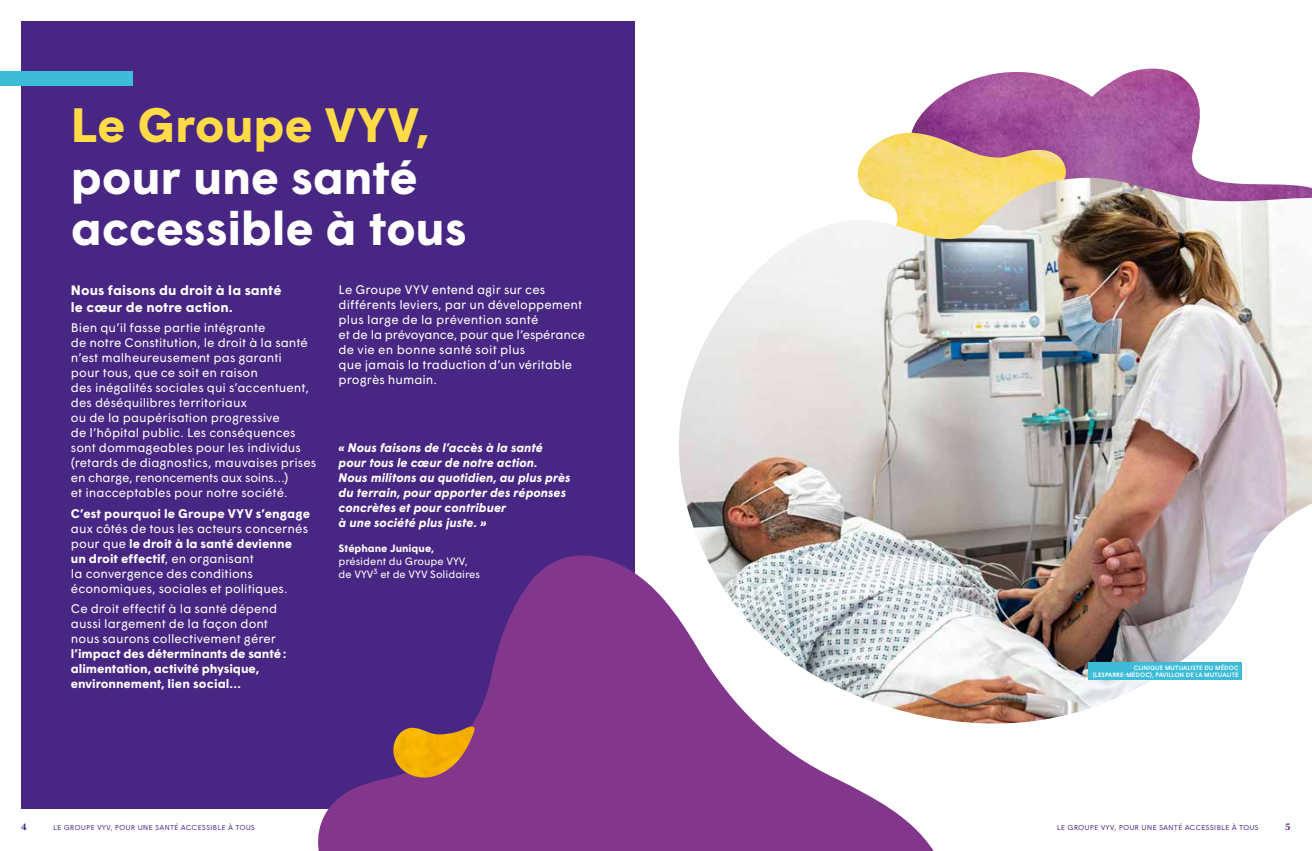
<style>
.page{position:relative;width:1312px;height:851px;background:#fff}
.page>*{position:absolute;margin:0;border:0;box-sizing:border-box;transform-origin:0 0}
.t1{font:700 48.12px/51.2px "Wigrum";letter-spacing:-.005em;color:#fff}
.t2{font:700 48.12px "Wigrum";letter-spacing:-.005em;color:#ffdb47}
.t3{font:700 13.75px/16.5px "Wigrum";letter-spacing:.005em;color:#fff}
.t4{font:12.5px/15px "Wigrum";letter-spacing:.005em;color:#fff}
.t5{font:italic 700 12.5px/15px "Wigrum";letter-spacing:.005em;color:#fff}
.t6{font:700 12.5px/15px "Wigrum";letter-spacing:-.005em;color:#fff}
.t7{font:10.62px/12.8px "Wigrum";color:#fff}
.t8{font:700 10.62px "Wigrum";color:#fff}
.t9{font:700 10px "Aria Text G1";color:#482683}
.t10{font:300 8.75px "Wigrum";color:#482683}
.t11{font:500 6.25px/7.5px "Wigrum";letter-spacing:.01em;color:#fff;text-align:right}
.s1{font-weight:700}
</style>
<div class="page">
<img style="left:906px;top:68px;width:301px;height:110px">
<img style="left:857px;top:133px;width:211px;height:45px">
<div style="left:21px;top:21px;width:613px;height:787px;background:#482683"></div>
<svg style="left:305px;top:539px;width:628px;height:311px;fill:#82368c"></svg>
<img style="left:391px;top:726px;width:85px;height:52px">
<img style="left:650px;top:178px;width:661px;height:552px">
<div style="left:0;top:71px;width:132px;height:15px;background:#3cbcd7"></div>
<div style="left:1087px;top:662px;width:154px;height:18px;background:#3cbcd7"></div>
<h1 class="t2" style="left:71px;top:89px;width:360px">Le Groupe VYV,</h1>
<h1 class="t1" style="left:71px;top:148px;width:397px">pour une santé accessible à tous</h1>
<p class="t3" style="left:71px;top:281px;width:212px">Nous faisons du droit à la santé le cœur de notre action.</p>
<p class="t4" style="left:71px;top:319px;width:247px">Bien qu’il fasse partie intégrante<br>de notre Constitution, le droit à la santé n’est malheureusement pas garanti<br>pour tous, que ce soit en raison<br>des inégalités sociales qui s’accentuent, des déséquilibres territoriaux<br>ou de la paupérisation progressive<br>de l’hôpital public. Les conséquences sont dommageables pour les individus (retards de diagnostics, mauvaises prises en charge, renoncements aux soins…)<br>et inacceptables pour notre société.</p>
<p class="t6" style="left:71px;top:504px;width:240px">C’est pourquoi le Groupe VYV s’engage</p>
<p class="t4" style="left:71px;top:519px;width:239px">aux côtés de tous les acteurs concernés pour que <span class="s1">le droit à la santé devienne un droit effectif</span>, en organisant<br>la convergence des conditions économiques, sociales et politiques.</p>
<p class="t4" style="left:71px;top:600px;width:208px">Ce droit effectif à la santé dépend aussi largement de la façon dont nous saurons collectivement gérer</p>
<p class="t6" style="left:71px;top:645px;width:217px">l’impact des déterminants de santé : alimentation, activité physique, environnement, lien social…</p>
<p class="t4" style="left:338px;top:281px;width:248px">Le Groupe VYV entend agir sur ces différents leviers, par un développement plus large de la prévention santé<br>et de la prévoyance, pour que l’espérance de vie en bonne santé soit plus<br>que jamais la traduction d’un véritable progrès humain.</p>
<p class="t5" style="left:338px;top:439px;width:233px">« Nous faisons de l’accès à la santé pour tous le cœur de notre action.<br>Nous militons au quotidien, au plus près du terrain, pour apporter des réponses concrètes et pour contribuer<br>à une société plus juste. »</p>
<p class="t8" style="left:338px;top:540px;width:97px">Stéphane Junique,</p>
<p class="t7" style="left:338px;top:554px;width:143px">président du Groupe VYV, de VYV<sup>3</sup> et de VYV Solidaires</p>
<p class="t11" style="left:1092px;top:663px;width:147px">CLINIQUE MUTUALISTE DU MÉDOC (LESPARRE-MÉDOC), PAVILLON DE LA MUTUALITÉ</p>
<p class="t9" style="left:21px;top:820px;width:7px">4</p>
<p class="t10" style="left:53px;top:819px;width:203px">le groupe vyv, pour une santé accessible à tous</p>
<p class="t10" style="left:1056px;top:819px;width:203px">le groupe vyv, pour une santé accessible à tous</p>
<p class="t9" style="left:1284px;top:820px;width:7px">5</p>
</div>
